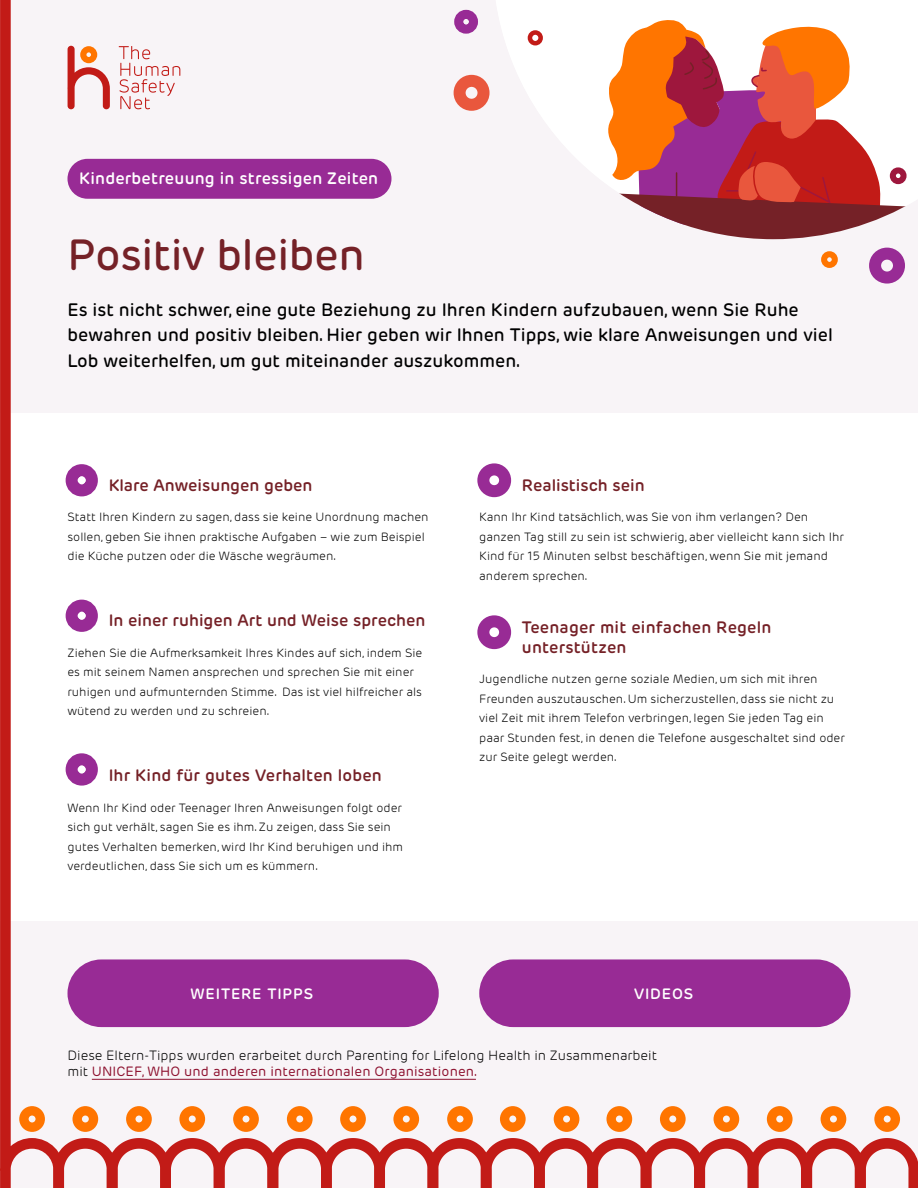
<style>
.page{position:relative;width:918px;height:1188px;background:#fff}
.page>*{position:absolute;margin:0;border:0;box-sizing:border-box;transform-origin:0 0}
.title_small{font:500 43.5px "Rubrik New";letter-spacing:-.01em;color:#752127}
.intro_body{font:500 18px/25.5px "Rubrik New";color:#000}
.heading_1_large{font:600 16.5px/19.8px "Rubrik New";color:#752127}
.pretitle{font:600 16.5px "Rubrik New";letter-spacing:.01em;color:#fff}
.button{font:600 15px "Rubrik New";letter-spacing:.055em;color:#fff}
.bottom_text{font:300 13.5px/16.5px "Rubrik New";color:#000}
.body{font:300 12px/19.5px "Rubrik New";color:#000}
.s1{font-weight:400;color:#8e1230}
</style>
<div class="page">
<div style="left:0;top:0;width:918px;height:413px;background:#f8f4f7"></div>
<div style="left:0;top:922px;width:918px;height:266px;background:#f8f4f7"></div>
<div style="left:496px;top:0;width:422px;height:19px;background:#fff"></div>
<svg style="left:500px;top:19px;width:418px;height:220px"></svg>
<div style="left:67px;top:159px;width:324px;height:40px;background:#982b95;border-radius:20px"></div>
<svg style="left:67px;top:46px;width:43px;height:63px"></svg>
<svg style="left:119px;top:46px;width:61px;height:63px"></svg>
<div style="left:66px;top:464px;width:32px;height:32px;border:12px solid #982b95;border-radius:50%"></div>
<div style="left:66px;top:600px;width:32px;height:32px;border:12px solid #982b95;border-radius:50%"></div>
<div style="left:66px;top:753px;width:32px;height:33px;border:12px solid #982b95;border-radius:50%"></div>
<div style="left:477px;top:463px;width:34px;height:34px;border:12px solid #982b95;border-radius:50%"></div>
<div style="left:477px;top:615px;width:34px;height:34px;border:12px solid #982b95;border-radius:50%"></div>
<div style="left:869px;top:248px;width:36px;height:36px;border:12px solid #982b95;border-radius:50%"></div>
<div style="left:454px;top:75px;width:36px;height:36px;border:12px solid #e9573d;border-radius:50%"></div>
<div style="left:454px;top:10px;width:24px;height:24px;border:9px solid #982b95;border-radius:50%"></div>
<div style="left:821px;top:251px;width:17px;height:17px;border:6px solid #ff7500;border-radius:50%"></div>
<div style="left:890px;top:167px;width:17px;height:17px;border:6px solid #9e173d;border-radius:50%"></div>
<div style="left:528px;top:30px;width:15px;height:15px;border:4px solid #c21b17;border-radius:50%"></div>
<hr style="left:92px;top:1079px;width:384px;height:1px;background:#8e1230">
<svg style="left:72px;top:1106px;width:26px;height:26px"></svg>
<svg style="left:0;top:0;width:64px;height:1188px"></svg>
<svg style="left:126px;top:1106px;width:26px;height:26px"></svg>
<svg style="left:179px;top:1106px;width:26px;height:26px"></svg>
<svg style="left:233px;top:1106px;width:26px;height:26px"></svg>
<svg style="left:287px;top:1106px;width:26px;height:26px"></svg>
<svg style="left:340px;top:1106px;width:26px;height:26px"></svg>
<svg style="left:393px;top:1106px;width:26px;height:26px"></svg>
<svg style="left:447px;top:1106px;width:26px;height:26px"></svg>
<svg style="left:554px;top:1106px;width:25px;height:26px"></svg>
<svg style="left:500px;top:1106px;width:26px;height:26px"></svg>
<svg style="left:606px;top:1106px;width:26px;height:26px"></svg>
<svg style="left:660px;top:1106px;width:26px;height:26px"></svg>
<svg style="left:714px;top:1106px;width:25px;height:26px"></svg>
<svg style="left:767px;top:1106px;width:26px;height:26px"></svg>
<svg style="left:821px;top:1106px;width:25px;height:26px"></svg>
<svg style="left:874px;top:1106px;width:26px;height:26px"></svg>
<svg style="left:53px;top:1138px;width:865px;height:50px"></svg>
<div style="left:68px;top:959px;width:371px;height:68px;background:#982b95;border-radius:34px"></div>
<div style="left:479px;top:959px;width:371px;height:68px;background:#982b95;border-radius:34px"></div>
<p class="pretitle" style="left:79px;top:168px;width:301px">Kinderbetreuung in stressigen Zeiten</p>
<p class="title_small" style="left:68px;top:228px;width:299px">Positiv bleiben</p>
<p class="intro_body" style="left:68px;top:297px;width:767px">Es ist nicht schwer, eine gute Beziehung zu Ihren Kindern aufzubauen, wenn Sie Ruhe bewahren und positiv bleiben. Hier geben wir Ihnen Tipps, wie klare Anweisungen und viel<br>Lob weiterhelfen, um gut miteinander auszukommen.</p>
<p class="heading_1_large" style="left:109px;top:475px;width:205px">Klare Anweisungen geben</p>
<p class="body" style="left:68px;top:508px;width:363px">Statt Ihren Kindern zu sagen, dass sie keine Unordnung machen sollen, geben Sie ihnen praktische Aufgaben – wie zum Beispiel die Küche putzen oder die Wäsche wegräumen.</p>
<p class="heading_1_large" style="left:109px;top:611px;width:318px">In einer ruhigen Art und Weise sprechen</p>
<p class="body" style="left:68px;top:643px;width:356px">Ziehen Sie die Aufmerksamkeit Ihres Kindes auf sich, indem Sie es mit seinem Namen ansprechen und sprechen Sie mit einer ruhigen und aufmunternden Stimme. Das ist viel hilfreicher als wütend zu werden und zu schreien.</p>
<p class="heading_1_large" style="left:109px;top:766px;width:275px">Ihr Kind für gutes Verhalten loben</p>
<p class="body" style="left:68px;top:798px;width:337px">Wenn Ihr Kind oder Teenager Ihren Anweisungen folgt oder sich gut verhält, sagen Sie es ihm. Zu zeigen, dass Sie sein gutes Verhalten bemerken, wird Ihr Kind beruhigen und ihm verdeutlichen, dass Sie sich um es kümmern.</p>
<p class="heading_1_large" style="left:522px;top:475px;width:124px">Realistisch sein</p>
<p class="body" style="left:479px;top:508px;width:366px">Kann Ihr Kind tatsächlich, was Sie von ihm verlangen? Den ganzen Tag still zu sein ist schwierig, aber vielleicht kann sich Ihr Kind für 15 Minuten selbst beschäftigen, wenn Sie mit jemand anderem sprechen.</p>
<p class="heading_1_large" style="left:522px;top:618px;width:251px">Teenager mit einfachen Regeln unterstützen</p>
<p class="body" style="left:479px;top:670px;width:367px">Jugendliche nutzen gerne soziale Medien, um sich mit ihren Freunden auszutauschen. Um sicherzustellen, dass sie nicht zu viel Zeit mit ihrem Telefon verbringen, legen Sie jeden Tag ein paar Stunden fest, in denen die Telefone ausgeschaltet sind oder zur Seite gelegt werden.</p>
<p class="button" style="left:191px;top:985px;width:124px">WEITERE TIPPS</p>
<p class="button" style="left:634px;top:985px;width:61px">VIDEOS</p>
<p class="bottom_text" style="left:68px;top:1047px;width:591px">Diese Eltern-Tipps wurden erarbeitet durch Parenting for Lifelong Health in Zusammenarbeit mit <span class="s1">UNICEF, WHO und anderen internationalen Organisationen.</span></p>
</div>
